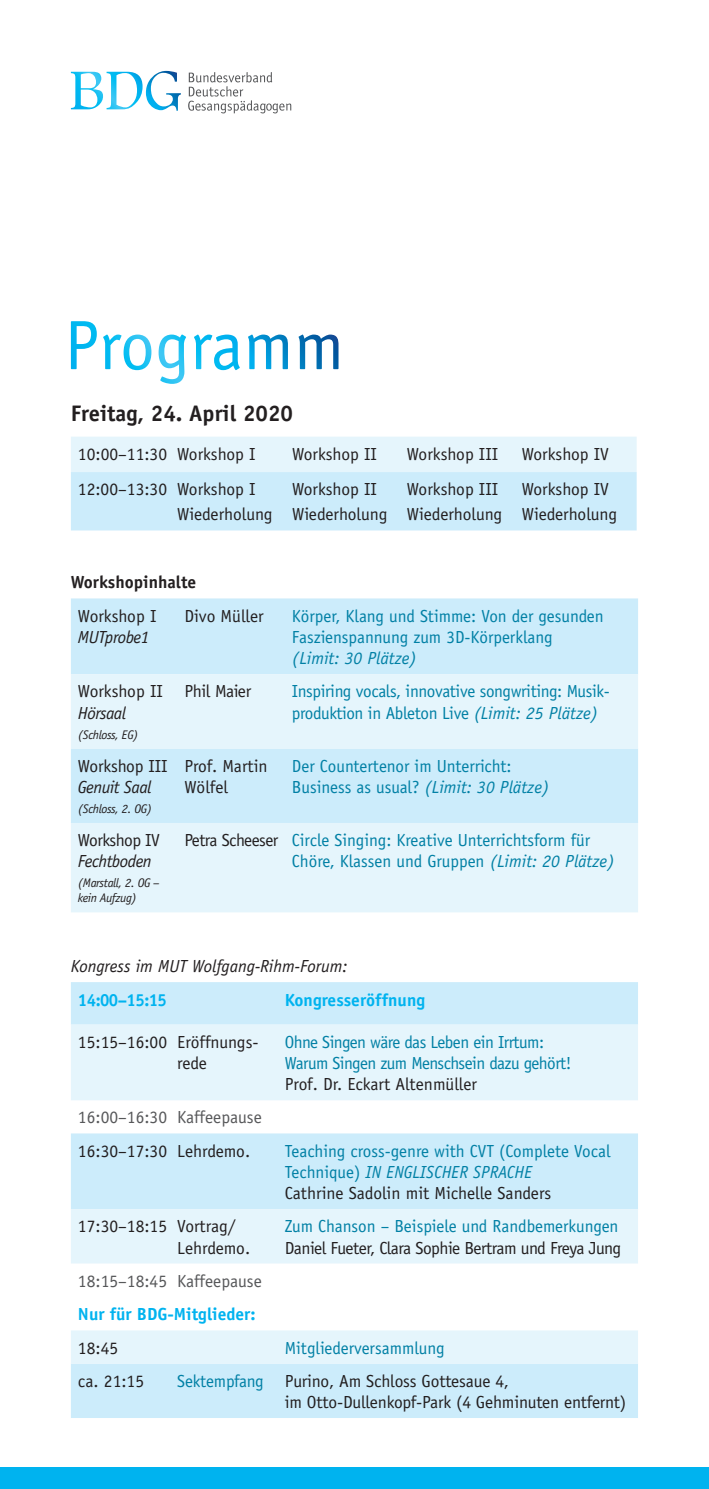
<style>
.page{position:relative;width:709px;height:1489px;background:#fff}
.page>*{position:absolute;margin:0;border:0;box-sizing:border-box;transform-origin:0 0}
.t1{font:700 22.5px "Officina Sans";color:#231f20}
.t2{font:17.5px/21.2px "Officina Sans";letter-spacing:-.01em;color:#231f20}
.t3{font:17.5px/21.2px "Officina Sans";color:#0180a5}
.t4{font:17.5px/21.2px "Officina Sans";letter-spacing:-.02em;color:#0180a5}
.t5{font:17.5px/21.2px "Officina Sans";letter-spacing:-.03em;color:#0180a5}
.t6{font:17.5px "Officina Sans";letter-spacing:-.03em;color:#231f20}
.t7{font:17.5px "Officina Sans";color:#57585a}
.t8{font:700 17.5px "Officina Sans";color:#00b3ef}
.t9{font:italic 17.5px "Officina Sans";letter-spacing:-.03em;color:#231f20}
.t10{font:italic 17.5px "Officina Sans";color:#231f20}
.t11{font:italic 17.5px "Officina Sans";color:#0180a5}
.t12{font:700 17.5px "Officina Sans";color:#231f20}
.t13{font:700 17.5px "Officina Sans";color:#00b3ef;scale:.96 1}
.t14{font:italic 12.5px/15px "Officina Sans";letter-spacing:-.03em;color:#231f20}
.s1{font-style:italic}
.s2{color:#231f20}
.s3{color:#0180a5}
</style>
<div class="page">
<div style="left:0;top:1467px;width:709px;height:21px;background:#00b3ef"></div>
<div style="left:71px;top:982px;width:567px;height:435px;background:#ccecfb"></div>
<svg style="left:71px;top:1024px;width:567px;height:339px;fill:#e5f5fc"></svg>
<svg style="left:188px;top:72px;width:103px;height:41px"></svg>
<svg style="left:71px;top:71px;width:110px;height:40px"></svg>
<svg style="left:71px;top:437px;width:565px;height:93px;background:#d5effb"></svg>
<div style="left:71px;top:598px;width:567px;height:76px;background:#ccecfb"></div>
<svg style="left:71px;top:674px;width:567px;height:238px;background:#ddf2fb"></svg>
<svg style="left:71px;top:321px;width:267px;height:63px"></svg>
<p class="t1" style="left:71px;top:399px;width:224px">Freitag, 24. April 2020</p>
<p class="t2" style="left:78px;top:443px;width:179px">10:00–11:30 Workshop I</p>
<p class="t2" style="left:292px;top:443px;width:86px">Workshop II</p>
<p class="t2" style="left:407px;top:443px;width:93px">Workshop III</p>
<p class="t2" style="left:522px;top:443px;width:89px">Workshop IV</p>
<p class="t2" style="left:177px;top:476px;width:97px;line-height:25.2px;text-indent:-99px">12:00–13:30 Workshop I<br>Wiederholung</p>
<p class="t2" style="left:292px;top:476px;width:97px;line-height:25.2px">Workshop II<br>Wiederholung</p>
<p class="t2" style="left:407px;top:476px;width:97px;line-height:25.2px">Workshop III<br>Wiederholung</p>
<p class="t2" style="left:522px;top:476px;width:97px;line-height:25.2px">Workshop IV<br>Wiederholung</p>
<p class="t12" style="left:71px;top:571px;width:127px">Workshopinhalte</p>
<p class="t2" style="left:78px;top:605px;width:80px">Workshop I</p>
<p class="t9" style="left:78px;top:626px;width:73px">MUTprobe1</p>
<p class="t2" style="left:184px;top:605px;width:81px">Divo Müller</p>
<p class="t3" style="left:292px;top:605px;width:313px">Körper, Klang und Stimme: Von der gesunden<br>Faszienspannung zum 3D-Körperklang</p>
<p class="t11" style="left:292px;top:648px;width:127px">(Limit: 30 Plätze)</p>
<p class="t2" style="left:78px;top:680px;width:86px">Workshop II</p>
<p class="t9" style="left:78px;top:702px;width:50px">Hörsaal</p>
<p class="t14" style="left:78px;top:726px;width:62px">(Schloss, EG)</p>
<p class="t2" style="left:78px;top:755px;width:91px">Workshop III</p>
<p class="t9" style="left:78px;top:776px;width:75px">Genuit Saal</p>
<p class="t14" style="left:78px;top:801px;width:75px">(Schloss, 2. OG)</p>
<p class="t6" style="left:78px;top:829px;width:83px">Workshop IV</p>
<p class="t9" style="left:78px;top:851px;width:75px">Fechtboden</p>
<p class="t14" style="left:78px;top:875px;width:83px">(Marstall, 2. OG – kein Aufzug)</p>
<p class="t2" style="left:184px;top:680px;width:68px">Phil Maier</p>
<p class="t4" style="left:292px;top:680px;width:319px">Inspiring vocals, innovative songwriting: Musik&shy;produktion in Ableton Live <span class="s1">(Limit: 25 Plätze)</span></p>
<p class="t2" style="left:184px;top:755px;width:85px">Prof. Martin<br>Wölfel</p>
<p class="t3" style="left:292px;top:755px;width:259px">Der Countertenor im Unterricht:<br>Business as usual? <span class="s1">(Limit: 30 Plätze)</span></p>
<p class="t3" style="left:292px;top:829px;width:324px;text-indent:-108px"><span class="s2">Petra Scheeser</span> Circle Singing: Kreative Unterrichtsform für<br>Chöre, Klassen und Gruppen <span class="s1">(Limit: 20 Plätze)</span></p>
<p class="t10" style="left:71px;top:956px;width:278px">Kongress im MUT Wolfgang-Rihm-Forum:</p>
<p class="t13" style="left:78px;top:988px;width:94px">14:00–15:15</p>
<p class="t8" style="left:285px;top:988px;width:142px">Kongresseröffnung</p>
<p class="t2" style="left:177px;top:1031px;width:83px;text-indent:-99px">15:15–16:00 Eröffnungs&shy;rede</p>
<p class="t5" style="left:285px;top:1031px;width:288px">Ohne Singen wäre das Leben ein Irrtum:<br>Warum Singen zum Menschsein dazu gehört!</p>
<p class="t2" style="left:285px;top:1073px;width:194px">Prof. Dr. Eckart Altenmüller</p>
<p class="t7" style="left:78px;top:1107px;width:185px">16:00–16:30 Kaffeepause</p>
<p class="t2" style="left:78px;top:1139px;width:174px">16:30–17:30 Lehrdemo.</p>
<p class="t3" style="left:285px;top:1139px;width:327px">Teaching cross-genre with CVT (Complete Vocal<br>Technique) <span class="s1">IN ENGLISCHER SPRACHE<br></span><span class="s2">Cathrine Sadolin mit Michelle Sanders</span></p>
<p class="t2" style="left:177px;top:1215px;width:74px;text-indent:-99px">17:30–18:15 Vortrag/<br>Lehrdemo.</p>
<p class="t3" style="left:285px;top:1215px;width:335px">Zum Chanson – Beispiele und Randbemerkungen</p>
<p class="t6" style="left:285px;top:1237px;width:338px">Daniel Fueter, Clara Sophie Bertram und Freya Jung</p>
<p class="t7" style="left:78px;top:1270px;width:185px">18:15–18:45 Kaffeepause</p>
<p class="t8" style="left:78px;top:1303px;width:179px">Nur für BDG-Mitglieder:</p>
<p class="t2" style="left:78px;top:1336px;width:42px">18:45</p>
<p class="t3" style="left:285px;top:1336px;width:161px">Mitgliederversammlung</p>
<p class="t2" style="left:78px;top:1369px;width:68px">ca. 21:15</p>
<p class="t2" style="left:285px;top:1369px;width:343px;text-indent:-107px"><span class="s3">Sektempfang</span> Purino, Am Schloss Gottesaue 4,<br>im Otto-Dullenkopf-Park (4 Gehminuten entfernt)</p>
</div>
